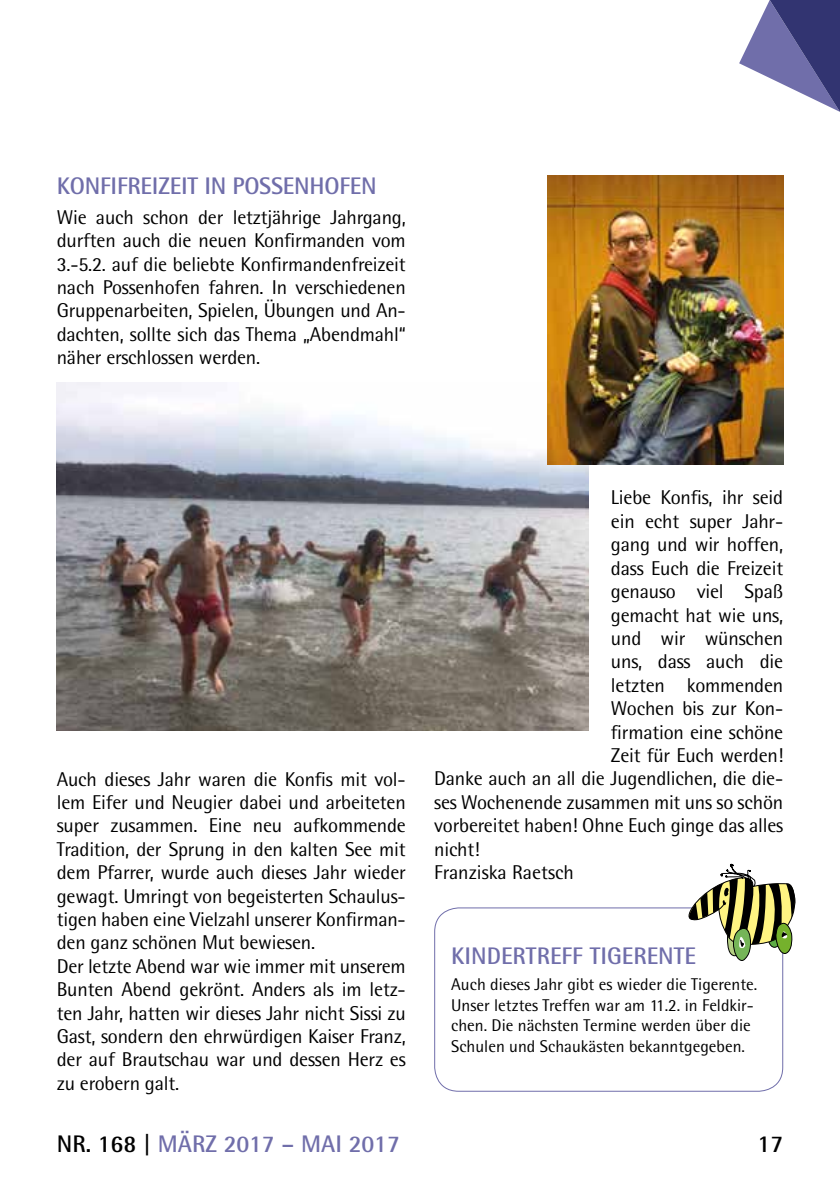
<style>
.page{position:relative;width:840px;height:1191px;background:#fff}
.page>*{position:absolute;margin:0;border:0;box-sizing:border-box;transform-origin:0 0}
.t1{font:700 24px "Rotis Semi Sans";color:#706eaa}
.t2{font:700 24px "Rotis Semi Sans";color:#000}
.t3{font:20px/23.4px "Rotis Semi Sans";letter-spacing:-.01em;color:#000;text-align:justify}
.t4{font:17px/20.6px "Rotis Semi Sans";color:#000}
.s1{color:#000}
</style>
<div class="page">
<svg style="left:739px;top:0;width:100px;height:112px"></svg>
<div style="left:434px;top:907px;width:348px;height:184px;border:1px solid #706eaa;border-radius:24px"></div>
<svg style="left:688px;top:864px;width:107px;height:97px"></svg>
<img style="left:57px;top:383px;width:531px;height:347px">
<img style="left:547px;top:176px;width:235px;height:288px">
<p class="t1" style="left:57px;top:171px;width:321px">KONFIFREIZEIT IN POSSENHOFEN</p>
<p class="t3" style="left:57px;top:205px;width:350px">Wie auch schon der letztjährige Jahrgang, durften auch die neuen Konfirmanden vom 3.-5.2. auf die beliebte Konfirmandenfreizeit nach Possenhofen fahren. In verschiedenen Gruppenarbeiten, Spielen, Übungen und An&shy;dachten, sollte sich das Thema „Abendmahl“ näher erschlossen werden.</p>
<p class="t3" style="left:57px;top:767px;width:350px;text-align:left">Auch dieses Jahr waren die Konfis mit vol&shy;lem Eifer und Neugier dabei und arbeiteten super zusammen. Eine neu aufkommende Tradition, der Sprung in den kalten See mit dem Pfarrer, wurde auch dieses Jahr wieder gewagt. Umringt von begeisterten Schaulus&shy;tigen haben eine Vielzahl unserer Konfirman&shy;den ganz schönen Mut bewiesen.<br>Der letzte Abend war wie immer mit unserem Bunten Abend gekrönt. Anders als im letz&shy;ten Jahr, hatten wir dieses Jahr nicht Sissi zu Gast, sondern den ehrwürdigen Kaiser Franz, der auf Brautschau war und dessen Herz es zu erobern galt.</p>
<p class="t3" style="left:610px;top:486px;width:174px">Liebe Konfis, ihr seid</p>
<p class="t3" style="left:610px;top:509px;width:174px">ein echt super Jahr-</p>
<p class="t3" style="left:610px;top:532px;width:174px">gang und wir hoffen,</p>
<p class="t3" style="left:610px;top:556px;width:174px">dass Euch die Freizeit</p>
<p class="t3" style="left:610px;top:579px;width:174px">genauso viel Spaß</p>
<p class="t3" style="left:610px;top:603px;width:174px">gemacht hat wie uns,</p>
<p class="t3" style="left:610px;top:626px;width:174px">und wir wünschen</p>
<p class="t3" style="left:610px;top:649px;width:174px">uns, dass auch die</p>
<p class="t3" style="left:610px;top:673px;width:174px">letzten kommenden</p>
<p class="t3" style="left:610px;top:696px;width:174px">Wochen bis zur Kon-</p>
<p class="t3" style="left:610px;top:720px;width:174px">firmation eine schöne</p>
<p class="t3" style="left:610px;top:743px;width:174px">Zeit für Euch werden!</p>
<p class="t3" style="left:434px;top:766px;width:350px">Danke auch an all die Jugendlichen, die die-</p>
<p class="t3" style="left:434px;top:790px;width:350px">ses Wochenende zusammen mit uns so schön</p>
<p class="t3" style="left:434px;top:813px;width:350px">vorbereitet haben! Ohne Euch ginge das alles</p>
<p class="t3" style="left:434px;top:837px;width:47px">nicht!</p>
<p class="t3" style="left:434px;top:860px;width:141px">Franziska Raetsch</p>
<p class="t1" style="left:451px;top:941px;width:246px">KINDERTREFF TIGERENTE</p>
<p class="t4" style="left:451px;top:974px;width:307px">Auch dieses Jahr gibt es wieder die Tigerente.<br>Unser letztes Treffen war am 11.2. in Feldkir&shy;chen. Die nächsten Termine werden über die Schulen und Schaukästen bekanntgegeben.</p>
<p class="t1" style="left:57px;top:1129px;width:344px"><span class="s1">NR. 168 |</span> MÄRZ 2017 – MAI 2017</p>
<p class="t2" style="left:757px;top:1129px;width:27px">17</p>
</div>
